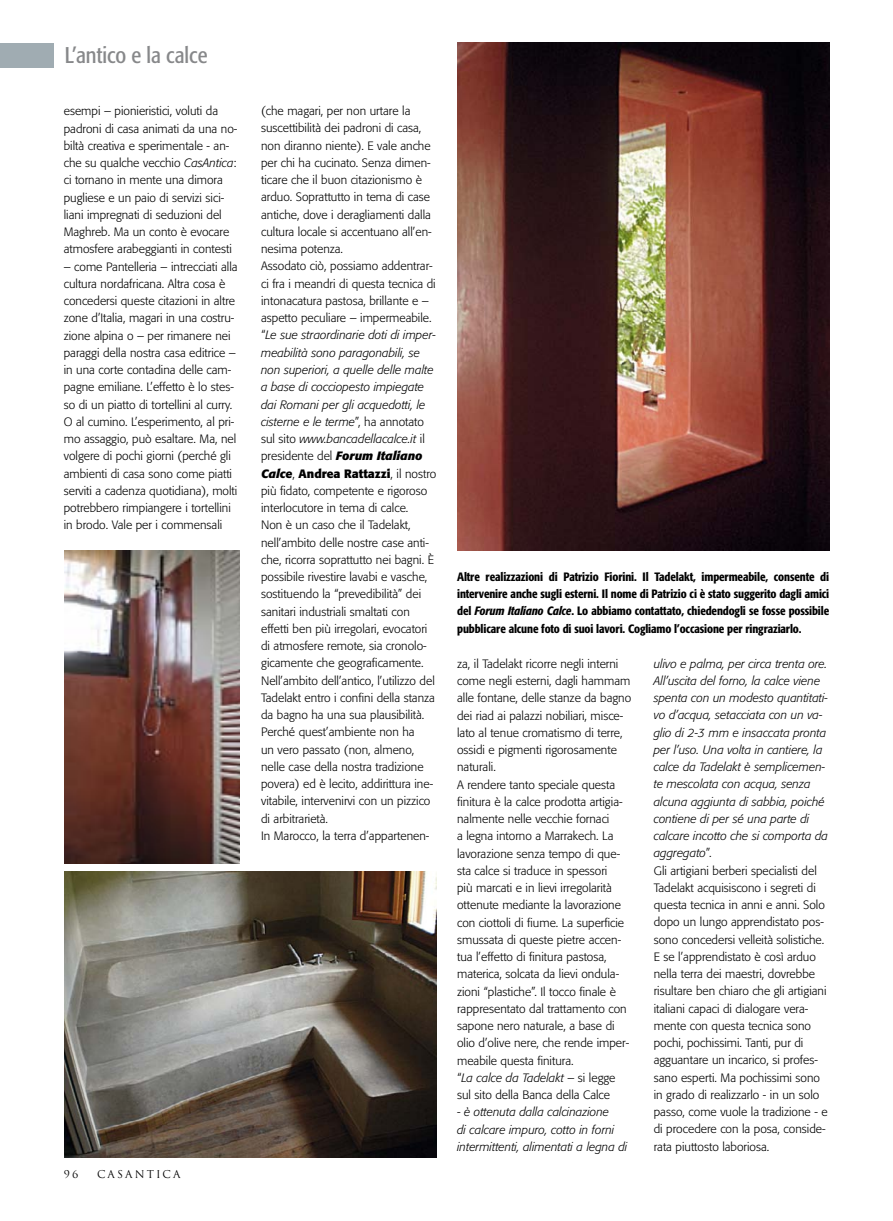
<style>
.page{position:relative;width:893px;height:1221px;background:#fff}
.page>*{position:absolute;margin:0;border:0;box-sizing:border-box;transform-origin:0 0}
.t1{font:condensed 22.5px "Formata";color:#87888a}
.t2{font:300 12px/17.2px "Formata";color:#000}
.t3{font:500 condensed 12px/17.2px "Formata";letter-spacing:-.01em;color:#000;text-align:justify}
.t4{font:italic 300 12px/17.2px "Formata";color:#000}
.t5{font:10.5px "Trajan";letter-spacing:.2em;color:#000}
.s1{font-style:italic}
.s2{font-weight:700;font-style:italic}
.s3{font-weight:700}
.s4{font-style:normal}
</style>
<div class="page">
<img style="left:64px;top:551px;width:176px;height:312px">
<img style="left:64px;top:871px;width:373px;height:286px">
<div style="left:0;top:43px;width:53px;height:24px;background:#a0acb2"></div>
<img style="left:457px;top:43px;width:372px;height:508px">
<h1 class="t1" style="left:65px;top:42px;width:144px">L’antico e la calce</h1>
<p class="t2" style="left:64px;top:103px;width:175px">esempi – pionieristici, voluti da padroni di casa animati da una no&shy;biltà creativa e sperimentale - an&shy;che su qualche vecchio <span class="s1">CasAntica</span>: ci tornano in mente una dimora pugliese e un paio di servizi sici&shy;liani impregnati di seduzioni del Maghreb. Ma un conto è evocare atmosfere arabeggianti in contesti</p>
<p class="t2" style="left:64px;top:258px;width:175px">– come Pantelleria – intrecciati alla cultura nordafricana. Altra cosa è concedersi queste citazioni in altre zone d’Italia, magari in una costru&shy;zione alpina o – per rimanere nei paraggi della nostra casa editrice – in una corte contadina delle cam&shy;pagne emiliane. L’effetto è lo stes&shy;so di un piatto di tortellini al curry.<br>O al cumino. L’esperimento, al pri&shy;mo assaggio, può esaltare. Ma, nel volgere di pochi giorni (perché gli ambienti di casa sono come piatti serviti a cadenza quotidiana), molti potrebbero rimpiangere i tortellini in brodo. Vale per i commensali</p>
<p class="t5" style="left:64px;top:1167px;width:16px">96</p>
<p class="t5" style="left:97px;top:1167px;width:85px">CASANTICA</p>
<p class="t2" style="left:261px;top:102px;width:177px">(che magari, per non urtare la suscettibilità dei padroni di casa, non diranno niente). E vale anche per chi ha cucinato. Senza dimen&shy;ticare che il buon citazionismo è arduo. Soprattutto in tema di case antiche, dove i deragliamenti dalla cultura locale si accentuano all’en&shy;nesima potenza.<br>Assodato ciò, possiamo addentrar&shy;ci fra i meandri di questa tecnica di intonacatura pastosa, brillante e – aspetto peculiare – impermeabile. “<span class="s1">Le sue straordinarie doti di imper&shy;meabilità sono paragonabili, se non superiori, a quelle delle malte a base di cocciopesto impiegate dai Romani per gli acquedotti, le cisterne e le terme</span>”, ha annotato sul sito <span class="s1">www.bancadellacalce.it</span> il presidente del <span class="s2">Forum Italiano Calce</span>, <span class="s3">Andrea Rattazzi</span>, il nostro più fidato, competente e rigoroso interlocutore in tema di calce.<br>Non è un caso che il Tadelakt, nell’ambito delle nostre case anti&shy;che, ricorra soprattutto nei bagni. È possibile rivestire lavabi e vasche, sostituendo la “prevedibilità” dei sanitari industriali smaltati con effetti ben più irregolari, evocatori di atmosfere remote, sia cronolo&shy;gicamente che geograficamente.<br>Nell’ambito dell’antico, l’utilizzo del Tadelakt entro i confini della stanza da bagno ha una sua plausibilità.<br>Perché quest’ambiente non ha<br>un vero passato (non, almeno, nelle case della nostra tradizione povera) ed è lecito, addirittura ine&shy;vitabile, intervenirvi con un pizzico di arbitrarietà.<br>In Marocco, la terra d’appartenen-</p>
<p class="t3" style="left:457px;top:568px;width:374px">Altre realizzazioni di Patrizio Fiorini. Il Tadelakt, impermeabile, consente di intervenire anche sugli esterni. Il nome di Patrizio ci è stato suggerito dagli amici del <span class="s1">Forum Italiano Calce</span>. Lo abbiamo contattato, chiedendogli se fosse possibile pubblicare alcune foto di suoi lavori. Cogliamo l’occasione per ringraziarlo.</p>
<p class="t2" style="left:457px;top:655px;width:176px">za, il Tadelakt ricorre negli interni come negli esterni, dagli hammam alle fontane, delle stanze da bagno dei riad ai palazzi nobiliari, misce&shy;lato al tenue cromatismo di terre, ossidi e pigmenti rigorosamente naturali.<br>A rendere tanto speciale questa finitura è la calce prodotta artigia&shy;nalmente nelle vecchie fornaci<br>a legna intorno a Marrakech. La lavorazione senza tempo di que&shy;sta calce si traduce in spessori<br>più marcati e in lievi irregolarità ottenute mediante la lavorazione con ciottoli di fiume. La superficie smussata di queste pietre accen&shy;tua l’effetto di finitura pastosa, materica, solcata da lievi ondula&shy;zioni “plastiche”. Il tocco finale è rappresentato dal trattamento con sapone nero naturale, a base di olio d’olive nere, che rende imper&shy;meabile questa finitura.<br>“<span class="s1">La calce da Tadelakt</span> – si legge sul sito della Banca della Calce</p>
<p class="t4" style="left:457px;top:1103px;width:172px"><span class="s4">-</span> è ottenuta dalla calcinazione<br>di calcare impuro, cotto in forni intermittenti, alimentati a legna di</p>
<p class="t2" style="left:654px;top:654px;width:176px"><span class="s1">ulivo e palma, per circa trenta ore.<br>All’uscita del forno, la calce viene spenta con un modesto quantitati&shy;vo d’acqua, setacciata con un va&shy;glio di 2-3 mm e insaccata pronta per l’uso. Una volta in cantiere, la calce da Tadelakt è semplicemen&shy;te mescolata con acqua, senza alcuna aggiunta di sabbia, poiché contiene di per sé una parte di calcare incotto che si comporta da aggregato</span>”.<br>Gli artigiani berberi specialisti del Tadelakt acquisiscono i segreti di questa tecnica in anni e anni. Solo dopo un lungo apprendistato pos&shy;sono concedersi velleità solistiche.<br>E se l’apprendistato è così arduo nella terra dei maestri, dovrebbe risultare ben chiaro che gli artigiani italiani capaci di dialogare vera&shy;mente con questa tecnica sono pochi, pochissimi. Tanti, pur di agguantare un incarico, si profes&shy;sano esperti. Ma pochissimi sono in grado di realizzarlo - in un solo passo, come vuole la tradizione - e di procedere con la posa, conside&shy;rata piuttosto laboriosa.</p>
</div>
